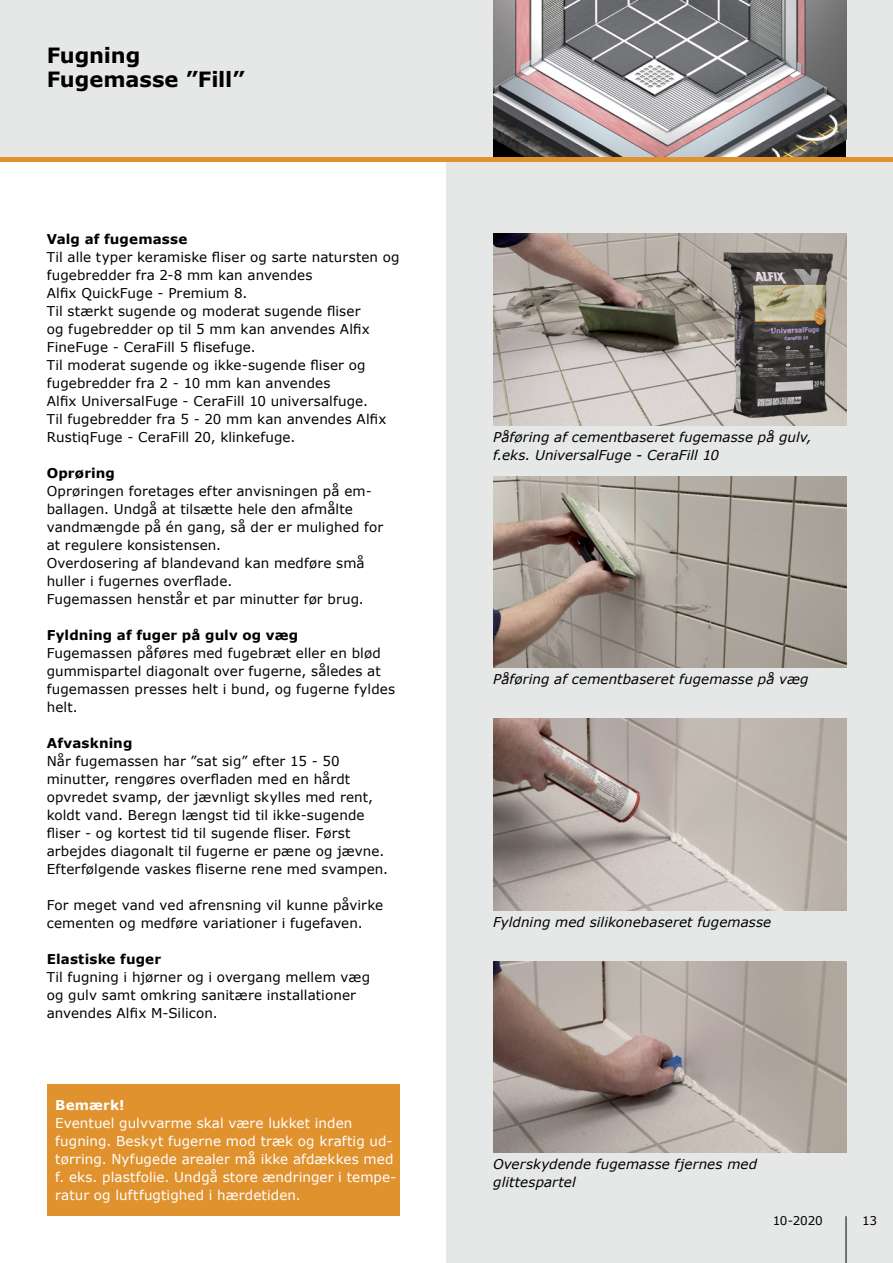
<style>
.page{position:relative;width:893px;height:1263px;background:#fff}
.page>*{position:absolute;margin:0;border:0;box-sizing:border-box;transform-origin:0 0}
.t1{font:700 21px/24px "Verdana";letter-spacing:-.01em;color:#000}
.Brødtekst{font:13.5px/18px "Verdana";letter-spacing:.005em;color:#000}
.Tekstbox_-_hvid{font:13.5px/18px "Verdana";letter-spacing:.005em;color:#fff}
.Billedtekst{font:italic 13.5px/18px "Verdana";letter-spacing:.005em;color:#000}
.Brødtekst_fed{font:13.5px/18px "Verdana";letter-spacing:.005em;color:#000}
.Brødtekst_fed-2{font:700 13.5px "Verdana";letter-spacing:.01em;color:#000}
.Tekstbox_-_hvid-2{font:700 13.5px "Verdana";letter-spacing:.015em;color:#fff}
.t2{font:12px "Verdana";letter-spacing:-.015em;color:#000}
</style>
<div class="page">
<div style="left:0;top:0;width:893px;height:161px;background:#e6e7e7"></div>
<hr style="left:0;top:159px;width:1px;height:1104px;background:#e6e7e7">
<div style="left:446px;top:159px;width:447px;height:1104px;background:#e6e7e7"></div>
<hr style="left:846px;top:1216px;width:1px;height:47px;background:#000">
<img style="left:493px;top:719px;width:353px;height:191px">
<img style="left:493px;top:961px;width:353px;height:191px">
<img style="left:493px;top:476px;width:353px;height:192px">
<img style="left:493px;top:234px;width:353px;height:191px">
<img style="left:716px;top:240px;width:131px;height:183px">
<img style="left:493px;top:0;width:353px;height:157px">
<div style="left:47px;top:1084px;width:352px;height:132px;background:#e0922f"></div>
<div style="left:0;top:157px;width:893px;height:5px;background:#e0922f"></div>
<p class="t1" style="left:47px;top:43px;width:199px">Fugning<br>Fugemasse ”Fill”</p>
<p class="Brødtekst_fed-2" style="left:47px;top:230px;width:142px">Valg af fugemasse</p>
<p class="Brødtekst" style="left:47px;top:248px;width:354px">Til alle typer keramiske fliser og sarte natursten og fugebredder fra 2-8 mm kan anvendes<br>Alfix QuickFuge - Premium 8.</p>
<p class="Brødtekst" style="left:47px;top:302px;width:324px">Til stærkt sugende og moderat sugende fliser og fugebredder op til 5 mm kan anvendes Alfix<br>FineFuge - CeraFill 5 flisefuge.</p>
<p class="Brødtekst" style="left:47px;top:356px;width:320px">Til moderat sugende og ikke-sugende fliser og</p>
<p class="Brødtekst" style="left:47px;top:374px;width:323px">fugebredder fra 2 - 10 mm kan anvendes<br>Alfix UniversalFuge - CeraFill 10 universalfuge.</p>
<p class="Brødtekst" style="left:47px;top:410px;width:341px">Til fugebredder fra 5 - 20 mm kan anvendes Alfix<br>RustiqFuge - CeraFill 20, klinkefuge.</p>
<p class="Brødtekst_fed-2" style="left:47px;top:464px;width:70px">Oprøring</p>
<p class="Brødtekst_fed" style="left:47px;top:482px;width:338px">Oprøringen foretages efter anvisningen på em&shy;ballagen. Undgå at tilsætte hele den afmålte vandmængde på én gang, så der er mulighed for at regulere konsistensen.</p>
<p class="Brødtekst" style="left:47px;top:554px;width:319px">Overdosering af blandevand kan medføre små huller i fugernes overflade.</p>
<p class="Brødtekst" style="left:47px;top:590px;width:319px">Fugemassen henstår et par minutter før brug.</p>
<p class="Brødtekst_fed-2" style="left:47px;top:626px;width:253px">Fyldning af fuger på gulv og væg</p>
<p class="Brødtekst" style="left:47px;top:644px;width:350px">Fugemassen påføres med fugebræt eller en blød gummispartel diagonalt over fugerne, således at fugemassen presses helt i bund, og fugerne fyldes helt.</p>
<p class="Brødtekst_fed-2" style="left:47px;top:734px;width:87px">Afvaskning</p>
<p class="Brødtekst" style="left:47px;top:752px;width:328px">Når fugemassen har ”sat sig” efter 15 - 50 minutter, rengøres overfladen med en hårdt opvredet svamp, der jævnligt skylles med rent, koldt vand. Beregn længst tid til ikke-sugende</p>
<p class="Brødtekst" style="left:47px;top:824px;width:343px">fliser - og kortest tid til sugende fliser. Først arbejdes diagonalt til fugerne er pæne og jævne.<br>Efterfølgende vaskes fliserne rene med svampen.</p>
<p class="Brødtekst" style="left:47px;top:896px;width:338px">For meget vand ved afrensning vil kunne påvirke cementen og medføre variationer i fugefaven.</p>
<p class="Brødtekst_fed-2" style="left:47px;top:950px;width:116px">Elastiske fuger</p>
<p class="Brødtekst" style="left:47px;top:968px;width:325px">Til fugning i hjørner og i overgang mellem væg og gulv samt omkring sanitære installationer anvendes Alfix M-Silicon.</p>
<p class="Tekstbox_-_hvid-2" style="left:55px;top:1096px;width:71px">Bemærk!</p>
<p class="Tekstbox_-_hvid" style="left:55px;top:1114px;width:343px">Eventuel gulvvarme skal være lukket inden fugning. Beskyt fugerne mod træk og kraftig ud&shy;tørring. Nyfugede arealer må ikke afdækkes med f. eks. plastfolie. Undgå store ændringer i tempe&shy;ratur og luftfugtighed i hærdetiden.</p>
<p class="Billedtekst" style="left:493px;top:428px;width:320px">Påføring af cementbaseret fugemasse på gulv, f.eks. UniversalFuge - CeraFill 10</p>
<p class="Billedtekst" style="left:493px;top:670px;width:317px">Påføring af cementbaseret fugemasse på væg</p>
<p class="Billedtekst" style="left:493px;top:913px;width:280px">Fyldning med silikonebaseret fugemasse</p>
<p class="Billedtekst" style="left:493px;top:1155px;width:265px">Overskydende fugemasse fjernes med glittespartel</p>
<p class="t2" style="left:773px;top:1213px;width:52px">10-2020</p>
<p class="t2" style="left:862px;top:1213px;width:17px">13</p>
</div>
